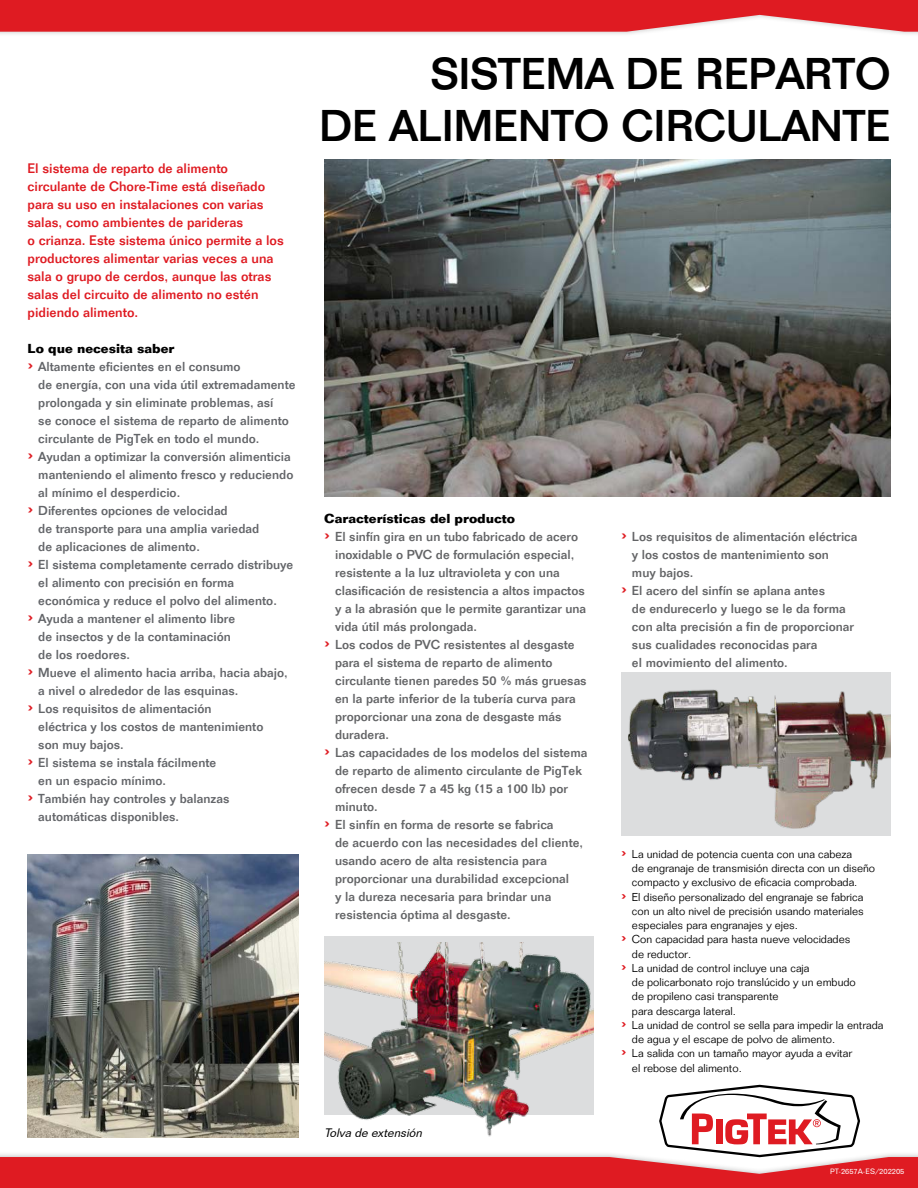
<style>
.page{position:relative;width:918px;height:1188px;background:#fff}
.page>*{position:absolute;margin:0;border:0;box-sizing:border-box;transform-origin:0 0}
.t1{font:500 43.5px/52.2px "Folio Std";color:#000;text-align:right}
.t2{font:500 13.5px/18px "Folio Std";color:#df1b22}
.t3{font:500 12.75px "Folio Std";color:#636466}
.t4{font:500 12.75px "Folio Std";color:#636569}
.t5{font:700 12.75px "Folio Std";color:#000}
.t6{font:italic 12px "Folio BT";color:#000}
.t7{font:300 11.25px "Folio Std";color:#000}
.t8{font:7.5px "Folio BT";color:#fff}
.s1{font-size:21.6px;color:#df1b22}
.s2{font-weight:500;font-size:19.65px;color:#df1b22}
</style>
<div class="page">
<div style="left:0;top:0;width:918px;height:38px;background:#000;opacity:.25"></div>
<svg style="left:0;top:0;width:918px;height:32px;background:#e12e34"></svg>
<svg style="left:0;top:1085px;width:918px;height:103px"></svg>
<div style="left:324px;top:936px;width:269px;height:179px;background:#dcddde"></div>
<img style="left:324px;top:159px;width:567px;height:338px">
<img style="left:621px;top:672px;width:270px;height:164px">
<img style="left:28px;top:854px;width:270px;height:284px">
<img style="left:324px;top:942px;width:269px;height:196px">
<p class="t2" style="left:28px;top:161px;width:258px">El sistema de reparto de alimento circulante de Chore-Time está diseñado para su uso en instalaciones con varias salas, como ambientes de parideras<br>o crianza. Este sistema único permite a los productores alimentar varias veces a una sala o grupo de cerdos, aunque las otras salas del circuito de alimento no estén pidiendo alimento.</p>
<p class="t5" style="left:28px;top:344px;width:148px">Lo que necesita saber</p>
<p class="t4" style="left:28px;top:362px;width:215px"><span class="s1">›</span> Altamente eficientes en el consumo</p>
<p class="t4" style="left:38px;top:380px;width:259px">de energía, con una vida útil extremadamente</p>
<p class="t4" style="left:38px;top:398px;width:237px">prolongada y sin eliminate problemas, así</p>
<p class="t4" style="left:38px;top:416px;width:252px">se conoce el sistema de reparto de alimento</p>
<p class="t4" style="left:38px;top:434px;width:223px">circulante de PigTek en todo el mundo.</p>
<p class="t4" style="left:28px;top:452px;width:265px"><span class="s1">›</span> Ayudan a optimizar la conversión alimenticia</p>
<p class="t4" style="left:38px;top:470px;width:257px">manteniendo el alimento fresco y reduciendo</p>
<p class="t4" style="left:38px;top:488px;width:143px">al mínimo el desperdicio.</p>
<p class="t4" style="left:28px;top:506px;width:202px"><span class="s1">›</span> Diferentes opciones de velocidad</p>
<p class="t4" style="left:38px;top:524px;width:222px">de transporte para una amplia variedad</p>
<p class="t4" style="left:38px;top:542px;width:163px">de aplicaciones de alimento.</p>
<p class="t4" style="left:28px;top:560px;width:267px"><span class="s1">›</span> El sistema completamente cerrado distribuye</p>
<p class="t4" style="left:38px;top:578px;width:197px">el alimento con precisión en forma</p>
<p class="t4" style="left:38px;top:596px;width:240px">económica y reduce el polvo del alimento.</p>
<p class="t4" style="left:28px;top:614px;width:209px"><span class="s1">›</span> Ayuda a mantener el alimento libre</p>
<p class="t4" style="left:38px;top:632px;width:194px">de insectos y de la contaminación</p>
<p class="t4" style="left:38px;top:650px;width:93px">de los roedores.</p>
<p class="t4" style="left:28px;top:668px;width:262px"><span class="s1">›</span> Mueve el alimento hacia arriba, hacia abajo,</p>
<p class="t4" style="left:38px;top:686px;width:202px">a nivel o alrededor de las esquinas.</p>
<p class="t4" style="left:28px;top:704px;width:186px"><span class="s1">›</span> Los requisitos de alimentación</p>
<p class="t4" style="left:38px;top:722px;width:227px">eléctrica y los costos de mantenimiento</p>
<p class="t4" style="left:38px;top:740px;width:87px">son muy bajos.</p>
<p class="t4" style="left:28px;top:758px;width:190px"><span class="s1">›</span> El sistema se instala fácilmente</p>
<p class="t4" style="left:38px;top:776px;width:129px">en un espacio mínimo.</p>
<p class="t4" style="left:28px;top:794px;width:203px"><span class="s1">›</span> También hay controles y balanzas</p>
<p class="t4" style="left:38px;top:812px;width:142px">automáticas disponibles.</p>
<h1 class="t1" style="left:319px;top:52px;width:573px">SISTEMA DE REPARTO<br>DE ALIMENTO CIRCULANTE</h1>
<p class="t5" style="left:324px;top:513px;width:192px">Características del producto</p>
<p class="t3" style="left:324px;top:531px;width:255px"><span class="s1">›</span> El sinfín gira en un tubo fabricado de acero</p>
<p class="t3" style="left:335px;top:549px;width:241px">inoxidable o PVC de formulación especial,</p>
<p class="t3" style="left:335px;top:567px;width:226px">resistente a la luz ultravioleta y con una</p>
<p class="t3" style="left:335px;top:585px;width:251px">clasificación de resistencia a altos impactos</p>
<p class="t3" style="left:335px;top:603px;width:253px">y a la abrasión que le permite garantizar una</p>
<p class="t3" style="left:335px;top:621px;width:143px">vida útil más prolongada.</p>
<p class="t3" style="left:324px;top:639px;width:252px"><span class="s1">›</span> Los codos de PVC resistentes al desgaste</p>
<p class="t3" style="left:335px;top:657px;width:219px">para el sistema de reparto de alimento</p>
<p class="t3" style="left:335px;top:675px;width:253px">circulante tienen paredes 50 % más gruesas</p>
<p class="t3" style="left:335px;top:693px;width:242px">en la parte inferior de la tubería curva para</p>
<p class="t3" style="left:335px;top:711px;width:228px">proporcionar una zona de desgaste más</p>
<p class="t3" style="left:335px;top:729px;width:55px">duradera.</p>
<p class="t3" style="left:324px;top:747px;width:265px"><span class="s1">›</span> Las capacidades de los modelos del sistema</p>
<p class="t3" style="left:335px;top:765px;width:248px">de reparto de alimento circulante de PigTek</p>
<p class="t3" style="left:335px;top:783px;width:234px">ofrecen desde 7 a 45 kg (15 a 100 lb) por</p>
<p class="t3" style="left:335px;top:801px;width:44px">minuto.</p>
<p class="t3" style="left:324px;top:819px;width:231px"><span class="s1">›</span> El sinfín en forma de resorte se fabrica</p>
<p class="t3" style="left:335px;top:837px;width:250px">de acuerdo con las necesidades del cliente,</p>
<p class="t3" style="left:335px;top:855px;width:213px">usando acero de alta resistencia para</p>
<p class="t3" style="left:335px;top:873px;width:236px">proporcionar una durabilidad excepcional</p>
<p class="t3" style="left:335px;top:891px;width:218px">y la dureza necesaria para brindar una</p>
<p class="t3" style="left:335px;top:909px;width:177px">resistencia óptima al desgaste.</p>
<p class="t6" style="left:324px;top:1128px;width:102px">Tolva de extensión</p>
<p class="t3" style="left:621px;top:531px;width:238px"><span class="s1">›</span> Los requisitos de alimentación eléctrica</p>
<p class="t3" style="left:632px;top:549px;width:199px">y los costos de mantenimiento son</p>
<p class="t3" style="left:632px;top:567px;width:63px">muy bajos.</p>
<p class="t3" style="left:621px;top:585px;width:206px"><span class="s1">›</span> El acero del sinfín se aplana antes</p>
<p class="t3" style="left:632px;top:603px;width:215px">de endurecerlo y luego se le da forma</p>
<p class="t3" style="left:632px;top:621px;width:224px">con alta precisión a fin de proporcionar</p>
<p class="t3" style="left:632px;top:639px;width:187px">sus cualidades reconocidas para</p>
<p class="t3" style="left:632px;top:657px;width:157px">el movimiento del alimento.</p>
<p class="t7" style="left:621px;top:850px;width:232px"><span class="s2">›</span> La unidad de potencia cuenta con una cabeza</p>
<p class="t7" style="left:632px;top:864px;width:245px">de engranaje de transmisión directa con un diseño</p>
<p class="t7" style="left:632px;top:878px;width:227px">compacto y exclusivo de eficacia comprobada.</p>
<p class="t7" style="left:621px;top:892px;width:244px"><span class="s2">›</span> El diseño personalizado del engranaje se fabrica</p>
<p class="t7" style="left:632px;top:907px;width:233px">con un alto nivel de precisión usando materiales</p>
<p class="t7" style="left:632px;top:921px;width:168px">especiales para engranajes y ejes.</p>
<p class="t7" style="left:621px;top:935px;width:231px"><span class="s2">›</span> Con capacidad para hasta nueve velocidades</p>
<p class="t7" style="left:632px;top:949px;width:61px">de reductor.</p>
<p class="t7" style="left:621px;top:964px;width:190px"><span class="s2">›</span> La unidad de control incluye una caja</p>
<p class="t7" style="left:632px;top:978px;width:225px">de policarbonato rojo translúcido y un embudo</p>
<p class="t7" style="left:632px;top:992px;width:148px">de propileno casi transparente</p>
<p class="t7" style="left:632px;top:1006px;width:105px">para descarga lateral.</p>
<p class="t7" style="left:621px;top:1021px;width:264px"><span class="s2">›</span> La unidad de control se sella para impedir la entrada</p>
<p class="t7" style="left:632px;top:1035px;width:205px">de agua y el escape de polvo de alimento.</p>
<p class="t7" style="left:621px;top:1049px;width:233px"><span class="s2">›</span> La salida con un tamaño mayor ayuda a evitar</p>
<p class="t7" style="left:632px;top:1063px;width:111px">el rebose del alimento.</p>
<p class="t8" style="left:830px;top:1168px;width:76px">PT-2657A-ES/202205</p>
</div>
